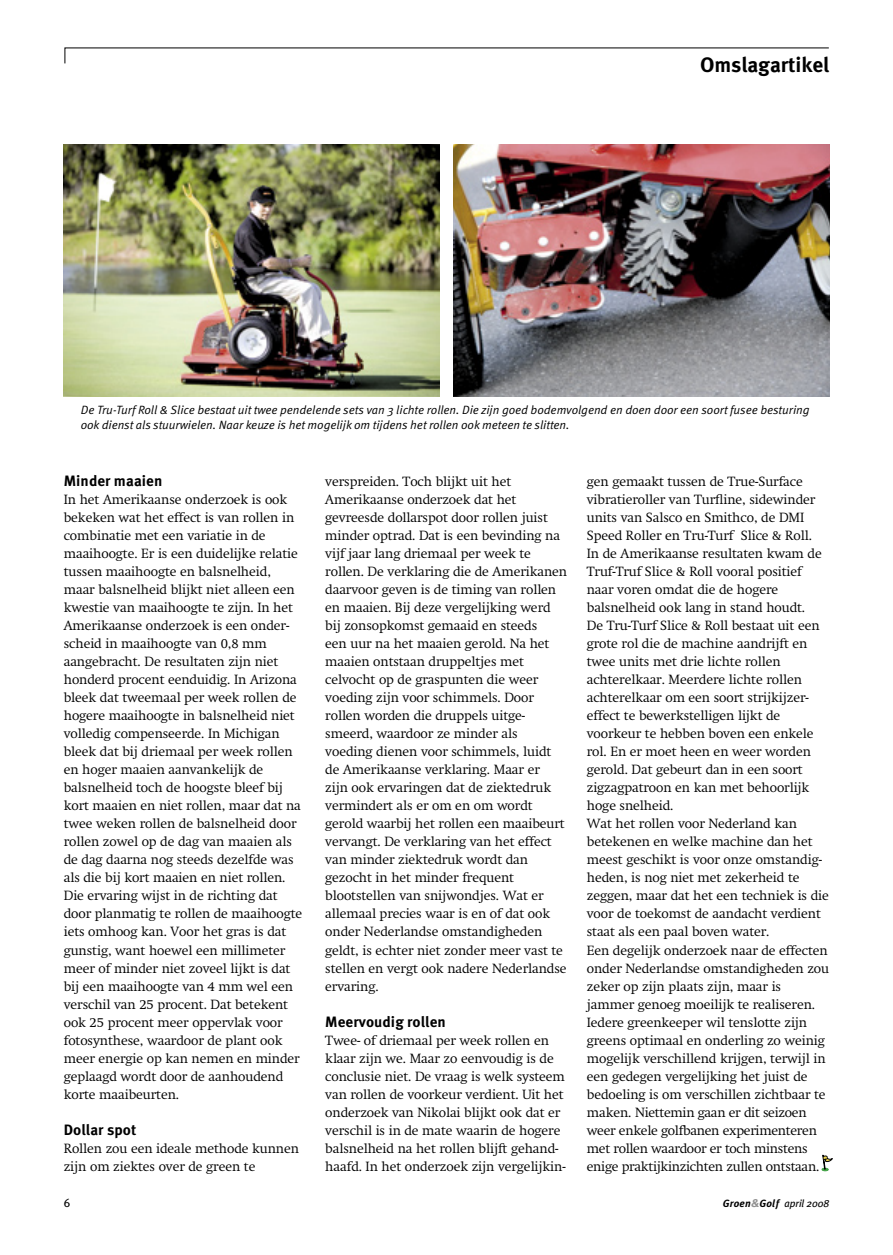
<style>
.page{position:relative;width:893px;height:1255px;background:#fff}
.page>*{position:absolute;margin:0;border:0;box-sizing:border-box;transform-origin:0 0}
.t1{font:700 21px "Meta OT";letter-spacing:-.005em;color:#000}
.t2{font:700 15px "Meta OT";letter-spacing:.005em;color:#000}
.t3{font:300 13.2px/18px "Swift";letter-spacing:-.005em;color:#000}
.t4{font:italic 12px/15px "Meta OT";letter-spacing:-.005em;color:#000}
.t5{font:italic 700 10.5px "Meta Plus";letter-spacing:.025em;color:#000}
.s1{font-size:12px;color:#939393}
.s2{font-weight:400}
</style>
<div class="page">
<svg style="left:64px;top:47px;width:765px;height:17px"></svg>
<img style="left:64px;top:144px;width:375px;height:252px">
<img style="left:454px;top:144px;width:375px;height:252px">
<svg style="left:821px;top:1154px;width:12px;height:17px"></svg>
<h1 class="t1" style="left:700px;top:51px;width:131px">Omslagartikel</h1>
<p class="t4" style="left:81px;top:403px;width:730px">De Tru-Turf Roll &amp; Slice bestaat uit twee pendelende sets van 3 lichte rollen. Die zijn goed bodemvolgend en doen door een soort fusee besturing ook dienst als stuurwielen. Naar keuze is het mogelijk om tijdens het rollen ook meteen te slitten.</p>
<p class="t2" style="left:64px;top:471px;width:100px">Minder maaien</p>
<p class="t3" style="left:64px;top:491px;width:240px">In het Amerikaanse onderzoek is ook bekeken wat het effect is van rollen in combinatie met een variatie in de maaihoogte. Er is een duidelijke relatie tussen maaihoogte en balsnelheid, maar balsnelheid blijkt niet alleen een kwestie van maaihoogte te zijn. In het Amerikaanse onderzoek is een onder&shy;scheid in maaihoogte van 0,8 mm aangebracht. De resultaten zijn niet honderd procent eenduidig. In Arizona bleek dat tweemaal per week rollen de hogere maaihoogte in balsnelheid niet volledig compenseerde. In Michigan bleek dat bij driemaal per week rollen en hoger maaien aanvankelijk de balsnelheid toch de hoogste bleef bij kort maaien en niet rollen, maar dat na twee weken rollen de balsnelheid door rollen zowel op de dag van maaien als de dag daarna nog steeds dezelfde was als die bij kort maaien en niet rollen.<br>Die ervaring wijst in de richting dat door planmatig te rollen de maaihoogte iets omhoog kan. Voor het gras is dat gunstig, want hoewel een millimeter meer of minder niet zoveel lijkt is dat bij een maaihoogte van 4 mm wel een verschil van 25 procent. Dat betekent ook 25 procent meer oppervlak voor fotosynthese, waardoor de plant ook meer energie op kan nemen en minder geplaagd wordt door de aanhoudend korte maaibeurten.</p>
<p class="t2" style="left:64px;top:1119px;width:74px">Dollar spot</p>
<p class="t3" style="left:64px;top:1139px;width:237px">Rollen zou een ideale methode kunnen zijn om ziektes over de green te</p>
<p class="t3" style="left:325px;top:473px;width:243px">verspreiden. Toch blijkt uit het Amerikaanse onderzoek dat het gevreesde dollarspot door rollen juist minder optrad. Dat is een bevinding na vijf jaar lang driemaal per week te rollen. De verklaring die de Amerikanen daarvoor geven is de timing van rollen en maaien. Bij deze vergelijking werd bij zonsopkomst gemaaid en steeds<br>een uur na het maaien gerold. Na het maaien ontstaan druppeltjes met celvocht op de graspunten die weer voeding zijn voor schimmels. Door rollen worden die druppels uitge&shy;smeerd, waardoor ze minder als voeding dienen voor schimmels, luidt de Amerikaanse verklaring. Maar er<br>zijn ook ervaringen dat de ziektedruk vermindert als er om en om wordt gerold waarbij het rollen een maaibeurt vervangt. De verklaring van het effect van minder ziektedruk wordt dan gezocht in het minder frequent blootstellen van snijwondjes. Wat er allemaal precies waar is en of dat ook onder Nederlandse omstandigheden geldt, is echter niet zonder meer vast te stellen en vergt ook nadere Nederlandse ervaring.</p>
<p class="t2" style="left:325px;top:1011px;width:122px">Meervoudig rollen</p>
<p class="t3" style="left:325px;top:1031px;width:242px">Twee- of driemaal per week rollen en klaar zijn we. Maar zo eenvoudig is de conclusie niet. De vraag is welk systeem van rollen de voorkeur verdient. Uit het onderzoek van Nikolai blijkt ook dat er verschil is in de mate waarin de hogere balsnelheid na het rollen blijft gehand&shy;haafd. In het onderzoek zijn vergelijkin-</p>
<p class="t3" style="left:587px;top:473px;width:244px">gen gemaakt tussen de True-Surface vibratieroller van Turfline, sidewinder units van Salsco en Smithco, de DMI Speed Roller en Tru-Turf Slice &amp; Roll.<br>In de Amerikaanse resultaten kwam de Truf-Truf Slice &amp; Roll vooral positief naar voren omdat die de hogere balsnelheid ook lang in stand houdt.<br>De Tru-Turf Slice &amp; Roll bestaat uit een grote rol die de machine aandrijft en twee units met drie lichte rollen achterelkaar. Meerdere lichte rollen achterelkaar om een soort strijkijzer&shy;effect te bewerkstelligen lijkt de voorkeur te hebben boven een enkele rol. En er moet heen en weer worden gerold. Dat gebeurt dan in een soort zigzagpatroon en kan met behoorlijk hoge snelheid.<br>Wat het rollen voor Nederland kan betekenen en welke machine dan het meest geschikt is voor onze omstandig&shy;heden, is nog niet met zekerheid te zeggen, maar dat het een techniek is die voor de toekomst de aandacht verdient staat als een paal boven water.<br>Een degelijk onderzoek naar de effecten onder Nederlandse omstandigheden zou zeker op zijn plaats zijn, maar is jammer genoeg moeilijk te realiseren.<br>Iedere greenkeeper wil tenslotte zijn greens optimaal en onderling zo weinig mogelijk verschillend krijgen, terwijl in een gedegen vergelijking het juist de bedoeling is om verschillen zichtbaar te maken. Niettemin gaan er dit seizoen weer enkele golfbanen experimenteren met rollen waardoor er toch minstens enige praktijkinzichten zullen ontstaan.</p>
<p class="t5" style="left:723px;top:1196px;width:108px">Groen<span class="s1">&amp;</span>Golf <span class="s2">april 2008</span></p>
</div>
